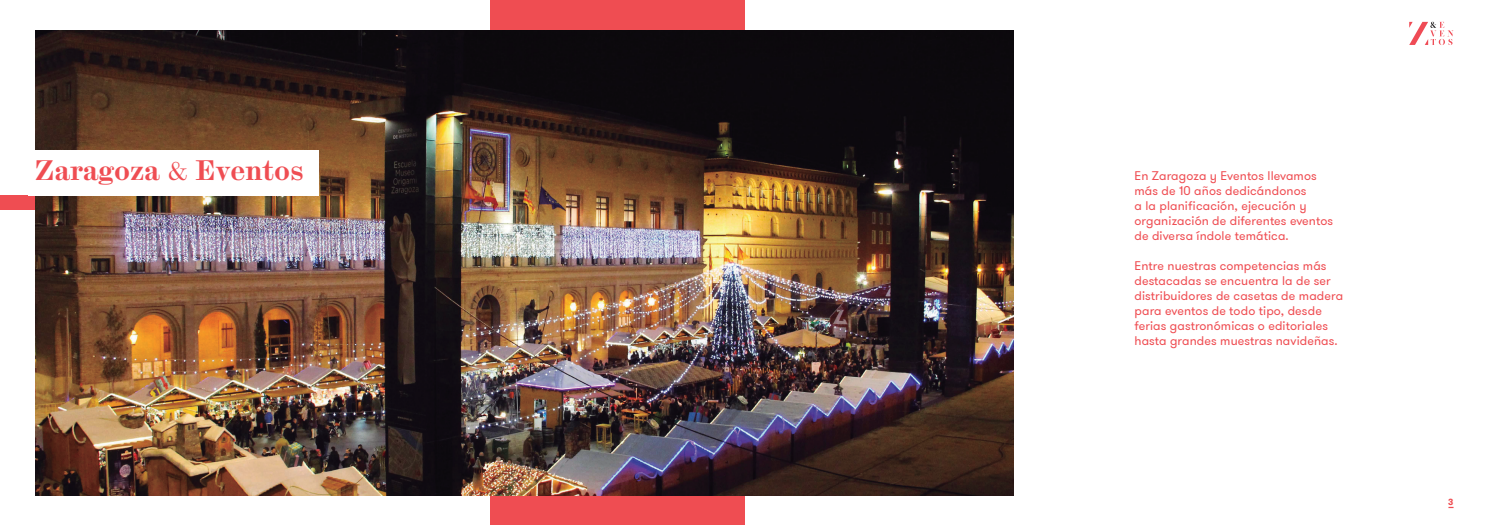
<style>
.page{position:relative;width:1489px;height:525px;background:#fff}
.page>*{position:absolute;margin:0;border:0;box-sizing:border-box;transform-origin:0 0}
.t1{font:700 25px "Scotch Micro";color:#ef4d52}
.t2{font:12.5px/15px "GT Walsheim Pro";letter-spacing:.01em;color:#ef4d52}
.t3{font:700 8.75px "GT Walsheim Pro";color:#ef4d52}
.s1{font-family:"Scotch Modern";font-weight:400}
</style>
<div class="page">
<svg style="left:1409px;top:22px;width:44px;height:23px"></svg>
<div style="left:490px;top:0;width:254px;height:524px;background:#ef4d52"></div>
<div style="left:0;top:195px;width:200px;height:15px;background:#ef4d52"></div>
<img style="left:35px;top:30px;width:978px;height:465px">
<div style="left:28px;top:150px;width:290px;height:45px;background:#fff"></div>
<h1 class="t1" style="left:35px;top:154px;width:270px">Zaragoza <span class="s1">&amp;</span> Eventos</h1>
<p class="t2" style="left:1134px;top:168px;width:200px">En Zaragoza y Eventos llevamos más de 10 años dedicándonos<br>a la planificación, ejecución y organización de diferentes eventos de diversa índole temática.</p>
<p class="t2" style="left:1134px;top:258px;width:210px">Entre nuestras competencias más destacadas se encuentra la de ser distribuidores de casetas de madera para eventos de todo tipo, desde ferias gastronómicas o editoriales hasta grandes muestras navideñas.</p>
<p class="t3" style="left:1447px;top:495px;width:7px">3</p>
</div>
